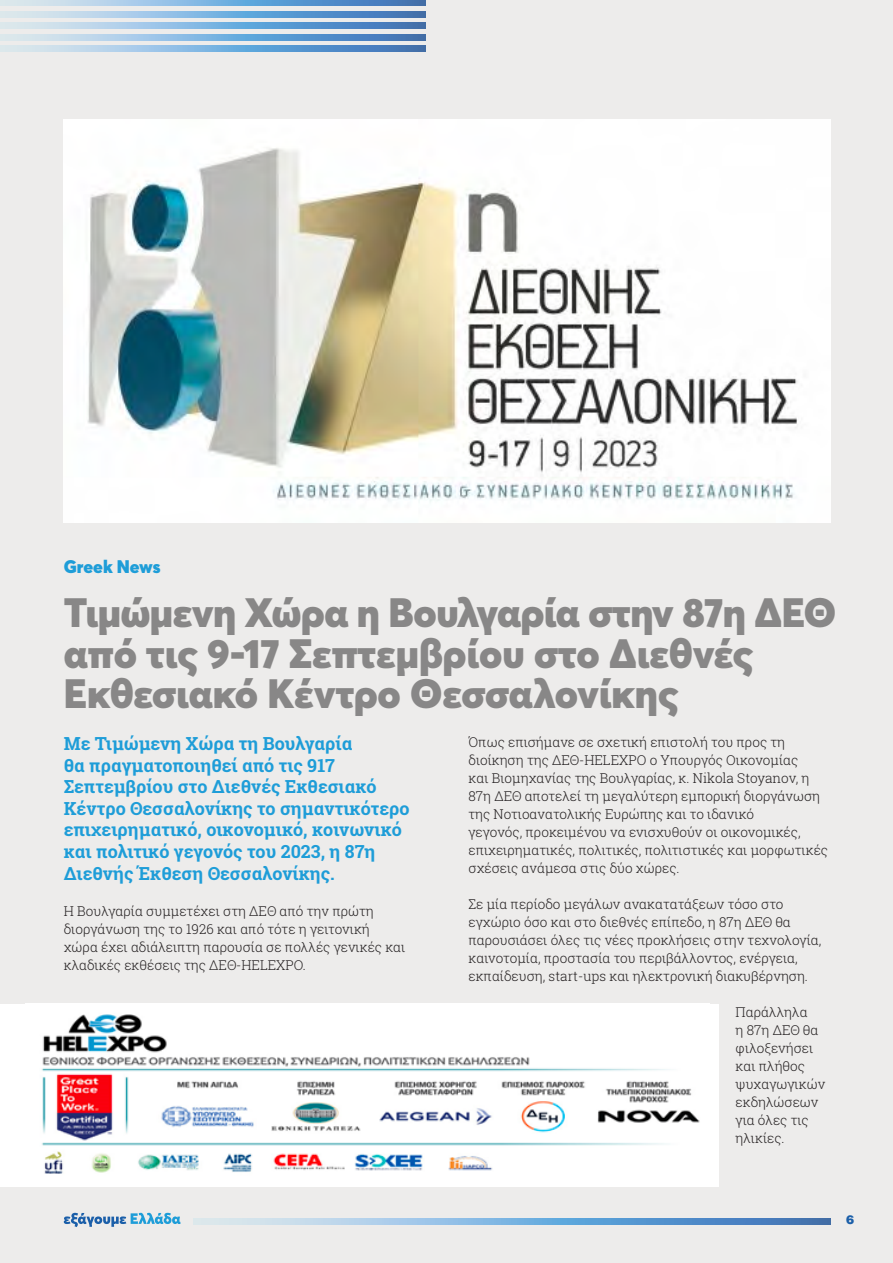
<style>
.page{position:relative;width:893px;height:1263px;background:#edeceb}
.page>*{position:absolute;margin:0;border:0;box-sizing:border-box;transform-origin:0 0}
.t1{font:900 40.5px/40.5px "Averta";letter-spacing:-.01em;color:#888787}
.t2{font:700 18px/21.6px "Roboto Slab";color:#1e9dd8}
.t3{font:900 18px "Averta";color:#1e9dd8}
.t4{font:300 13.5px/18px "Roboto Slab";color:#231f20}
.t5{font:900 12px "UB Helvetica";color:#1b5fa9}
</style>
<div class="page">
<svg style="left:0;top:0;width:426px;height:6px;background:#83b0d9"></svg>
<svg style="left:0;top:23px;width:426px;height:6px;background:#83b0d9"></svg>
<svg style="left:0;top:46px;width:426px;height:5px;background:#83b0d9"></svg>
<svg style="left:0;top:11px;width:426px;height:6px;background:#83b0d9"></svg>
<svg style="left:0;top:34px;width:426px;height:6px;background:#83b0d9"></svg>
<svg style="left:64px;top:1213px;width:117px;height:14px"></svg>
<svg style="left:194px;top:1219px;width:637px;height:5px;background:#83b0d9"></svg>
<img style="left:64px;top:119px;width:767px;height:403px">
<div style="left:0;top:1003px;width:718px;height:183px;background:#fff"></div>
<img style="left:41px;top:1014px;width:659px;height:160px">
<h2 class="t3" style="left:64px;top:555px;width:98px">Greek News</h2>
<h1 class="t1" style="left:64px;top:592px;width:774px">Τιμώμενη Χώρα η Βουλγαρία στην 87η ΔΕΘ από τις 9-17 Σεπτεμβρίου στο Διεθνές<br>Εκθεσιακό Κέντρο Θεσσαλονίκης</h1>
<p class="t2" style="left:64px;top:732px;width:347px">Με Τιμώμενη Χώρα τη Βουλγαρία<br>θα πραγματοποιηθεί από τις 917<br>Σεπτεμβρίου στο Διεθνές Εκθεσιακό Κέντρο Θεσσαλονίκης το σημαντικότερο επιχειρηματικό, οικονομικό, κοινωνικό και πολιτικό γεγονός του 2023, η 87η Διεθνής Έκθεση Θεσσαλονίκης.</p>
<p class="t4" style="left:64px;top:901px;width:343px">Η Βουλγαρία συμμετέχει στη ΔΕΘ από την πρώτη διοργάνωση της το 1926 και από τότε η γειτονική χώρα έχει αδιάλειπτη παρουσία σε πολλές γενικές και κλαδικές εκθέσεις της ΔΕΘ-HELEXPO.</p>
<p class="t4" style="left:468px;top:732px;width:361px">Όπως επισήμανε σε σχετική επιστολή του προς τη διοίκηση της ΔΕΘ-HELEXPO ο Υπουργός Οικονομίας<br>και Βιομηχανίας της Βουλγαρίας, κ. Nikola Stoyanov, η 87η ΔΕΘ αποτελεί τη μεγαλύτερη εμπορική διοργάνωση της Νοτιοανατολικής Ευρώπης και το ιδανικό<br>γεγονός, προκειμένου να ενισχυθούν οι οικονομικές, επιχειρηματικές, πολιτικές, πολιτιστικές και μορφωτικές σχέσεις ανάμεσα στις δύο χώρες.</p>
<p class="t4" style="left:468px;top:894px;width:354px">Σε μία περίοδο μεγάλων ανακατατάξεων τόσο στο εγχώριο όσο και στο διεθνές επίπεδο, η 87η ΔΕΘ θα παρουσιάσει όλες τις νέες προκλήσεις στην τεχνολογία, καινοτομία, προστασία του περιβάλλοντος, ενέργεια, εκπαίδευση, start-ups και ηλεκτρονική διακυβέρνηση.</p>
<p class="t4" style="left:735px;top:1002px;width:91px">Παράλληλα<br>η 87η ΔΕΘ θα φιλοξενήσει και πλήθος ψυχαγωγικών εκδηλώσεων για όλες τις ηλικίες.</p>
<p class="t5" style="left:846px;top:1212px;width:10px">6</p>
</div>
